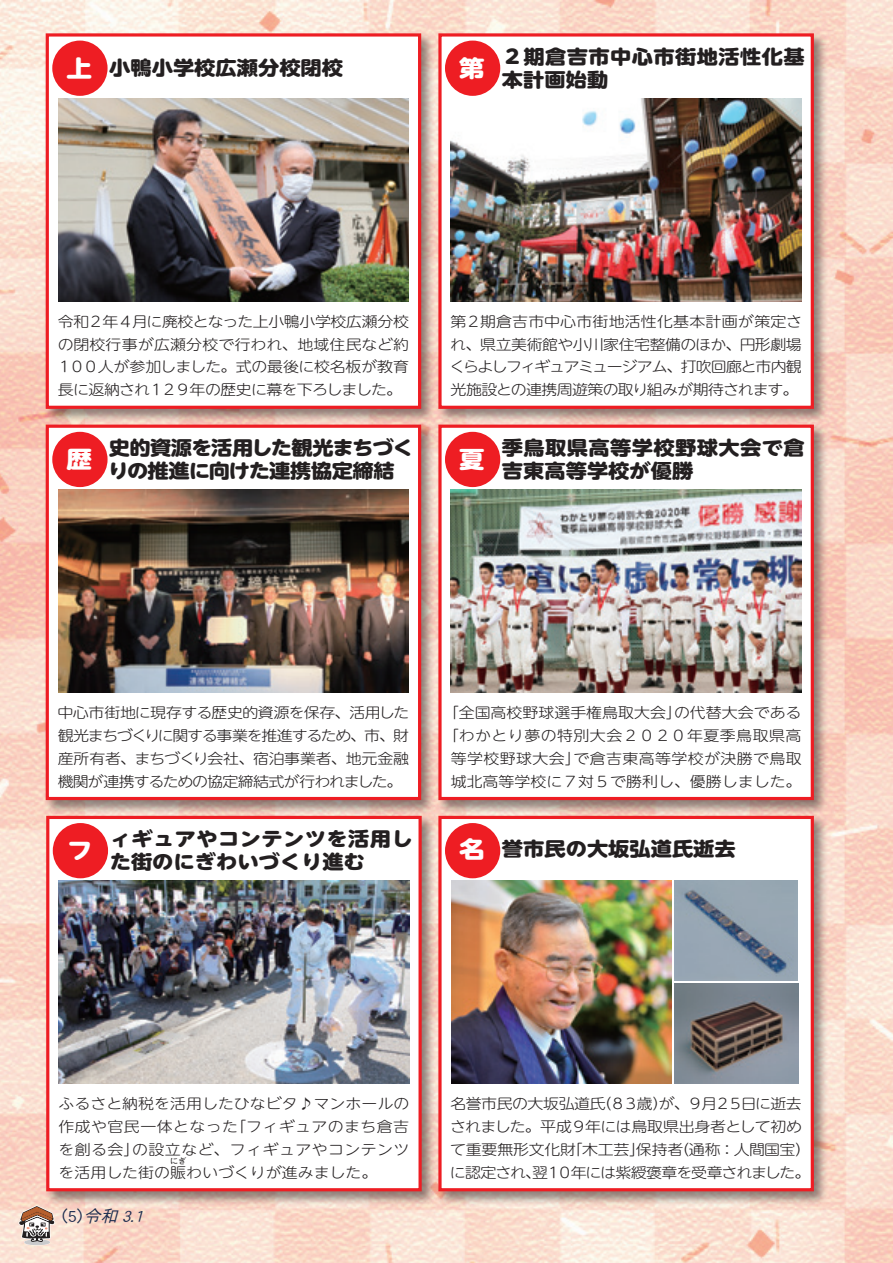
<style>
.page{position:relative;width:893px;height:1263px;background:#fff}
.page>*{position:absolute;margin:0;border:0;box-sizing:border-box;transform-origin:0 0}
.t1{font:800 22.95px "UD Shin M Go Pro";color:#fff;scale:1.11 1}
.t2{font:800 19.2px/22.8px "UD Shin M Go Pro";letter-spacing:.02em;color:#231f20;scale:1.11 1}
.t3{font:800 19.2px/22.8px "UD Shin M Go Pro";letter-spacing:-.04em;color:#231f20;scale:1.11 1}
.t4{font:800 19.2px "UD Shin M Go Pro";color:#231f20;scale:1.11 1}
.t5{font:italic 16.95px "DFHS Gothic Std W3";color:#1a2b4e}
.t6{font:16.95px "DFHS Gothic Std W3";color:#1a2b4e}
.t7{font:300 14.4px/22.8px "UD Shin M Go Pro";letter-spacing:-.01em;color:#231f20;text-align:justify;scale:1.11 1}
.t8{font:300 14.4px/22.8px "UD Shin M Go Pro";letter-spacing:.025em;color:#231f20;scale:1.11 1}
.t9{font:300 14.4px/22.8px "UD Shin M Go Pro";letter-spacing:-.045em;color:#231f20;scale:1.11 1}
.t10{font:300 14.4px "UD Shin M Go Pro";letter-spacing:-.035em;color:#231f20;scale:1.11 1}
.t11{font:300 14.4px "UD Shin M Go Pro";letter-spacing:.03em;color:#231f20;scale:1.11 1}
.t12{font:7.95px "UD Shin Go Pro";color:#231f20}
</style>
<div class="page">
<img style="left:0;top:0;width:893px;height:1263px">
<div style="left:436px;top:813px;width:392px;height:392px;background:#231f20;opacity:.5"></div>
<div style="left:438px;top:816px;width:376px;height:375px;background:#fff;border:3px solid #ee1d23"></div>
<div style="left:445px;top:823px;width:55px;height:55px;background:#ee1d23;border-radius:50%"></div>
<svg style="left:671px;top:880px;width:128px;height:203px"></svg>
<img style="left:451px;top:880px;width:220px;height:203px">
<img style="left:675px;top:984px;width:123px;height:100px">
<img style="left:674px;top:880px;width:124px;height:100px">
<div style="left:44px;top:813px;width:392px;height:392px;background:#231f20;opacity:.5"></div>
<div style="left:46px;top:816px;width:376px;height:375px;background:#fff;border:3px solid #ee1d23"></div>
<div style="left:53px;top:823px;width:55px;height:55px;background:#ee1d23;border-radius:50%"></div>
<img style="left:59px;top:880px;width:350px;height:203px">
<div style="left:44px;top:422px;width:391px;height:392px;background:#231f20;opacity:.5"></div>
<div style="left:46px;top:425px;width:375px;height:375px;background:#fff;border:3px solid #ee1d23"></div>
<div style="left:52px;top:432px;width:56px;height:55px;background:#ee1d23;border-radius:50%"></div>
<img style="left:58px;top:489px;width:351px;height:203px">
<div style="left:436px;top:422px;width:392px;height:392px;background:#231f20;opacity:.5"></div>
<div style="left:438px;top:425px;width:376px;height:375px;background:#fff;border:3px solid #ee1d23"></div>
<div style="left:445px;top:432px;width:55px;height:55px;background:#ee1d23;border-radius:50%"></div>
<img style="left:451px;top:489px;width:350px;height:203px">
<div style="left:44px;top:31px;width:391px;height:392px;background:#231f20;opacity:.5"></div>
<div style="left:46px;top:33px;width:375px;height:376px;background:#fff;border:3px solid #ee1d23"></div>
<div style="left:52px;top:41px;width:56px;height:55px;background:#ee1d23;border-radius:50%"></div>
<img style="left:58px;top:98px;width:351px;height:203px">
<div style="left:436px;top:31px;width:392px;height:392px;background:#231f20;opacity:.5"></div>
<div style="left:438px;top:33px;width:376px;height:376px;background:#fff;border:3px solid #ee1d23"></div>
<div style="left:445px;top:41px;width:55px;height:55px;background:#ee1d23;border-radius:50%"></div>
<img style="left:451px;top:98px;width:350px;height:203px">
<svg style="left:18px;top:1205px;width:37px;height:40px"></svg>
<h1 class="t1" style="left:67px;top:49px;width:24px">上</h1>
<h2 class="t4" style="left:109px;top:52px;width:212px">小鴨小学校広瀬分校閉校</h2>
<h2 class="t2" style="left:459px;top:44px;width:313px;text-indent:43px">２期倉吉市中心市街地活性化基<sup>第</sup> 本計画始動</h2>
<p class="t7" style="left:57px;top:309px;width:319px">令和２年４月に廃校となった上小鴨小学校広瀬分校の閉校行事が広瀬分校で行われ、地域住民など約１００人が参加しました。式の最後に校名板が教育長に返納され１２９年の歴史に幕を下ろしました。</p>
<h2 class="t3" style="left:67px;top:436px;width:314px;text-indent:42px">史的資源を活用した観光まちづく<sup>歴</sup> りの推進に向けた連携協定締結</h2>
<p class="t7" style="left:450px;top:309px;width:319px">第２期倉吉市中心市街地活性化基本計画が策定され、県立美術館や小川家住宅整備のほか、円形劇場くらよしフィギュアミュージアム、打吹回廊と市内観光施設との連携周遊策の取り組みが期待されます。</p>
<h2 class="t2" style="left:459px;top:436px;width:313px;text-indent:43px">季鳥取県高等学校野球大会で倉<sup>夏</sup> 吉東高等学校が優勝</h2>
<p class="t7" style="left:57px;top:700px;width:319px">中心市街地に現存する歴史的資源を保存、活用した観光まちづくりに関する事業を推進するため、市、財産所有者、まちづくり会社、宿泊事業者、地元金融機関が連携するための協定締結式が行われました。</p>
<h2 class="t2" style="left:67px;top:827px;width:313px;text-indent:43px">ィギュアやコンテンツを活用し<sup>フ</sup> た街のにぎわいづくり進む</h2>
<p class="t7" style="left:443px;top:700px;width:217px">「全国高校野球選手権鳥取大会」</p>
<p class="t11" style="left:443px;top:724px;width:325px">「わかとり夢の特別大会２０２０年夏季鳥取県高</p>
<p class="t8" style="left:573px;top:746px;width:207px">で倉吉東高等学校が決勝で鳥取</p>
<p class="t7" style="left:674px;top:700px;width:116px">の代替大会である</p>
<p class="t7" style="left:451px;top:746px;width:318px">等学校野球大会」<br>城北高等学校に７対５で勝利し、優勝しました。</p>
<h1 class="t1" style="left:459px;top:831px;width:24px">名</h1>
<h2 class="t4" style="left:502px;top:833px;width:212px">誉市民の大坂弘道氏逝去</h2>
<p class="t7" style="left:59px;top:1091px;width:318px;text-align:right">ふるさと納税を活用したひなビタ♪マンホールの「フィギュアのまち倉吉</p>
<p class="t8" style="left:132px;top:1114px;width:251px;text-indent:-74px">作成や官民一体となった<br>の設立など、フィギュアやコンテンツ</p>
<p class="t7" style="left:59px;top:1137px;width:289px">を創る会」<br>を活用した街の賑わいづくりが進みました。</p>
<p class="t12" style="left:170px;top:1155px;width:17px">にぎ</p>
<p class="t5" style="left:83px;top:1207px;width:65px">令和 3.1</p>
<p class="t6" style="left:51px;top:1207px;width:44px">（）5</p>
<p class="t7" style="left:450px;top:1091px;width:217px">名誉市民の大坂弘道氏８３歳が）、</p>
<p class="t7" style="left:596px;top:1091px;width:16px">（</p>
<p class="t10" style="left:450px;top:1115px;width:319px">されました。平成９年には鳥取県出身者として初め</p>
<p class="t7" style="left:674px;top:1137px;width:125px">（通称：人間国宝(</p>
<p class="t7" style="left:741px;top:1091px;width:56px">日に逝去</p>
<p class="t7" style="left:687px;top:1091px;width:29px">９月</p>
<p class="t7" style="left:715px;top:1091px;width:27px">２５</p>
<p class="t7" style="left:566px;top:1137px;width:73px">「木工芸」</p>
<p class="t9" style="left:545px;top:1137px;width:240px;text-indent:-95px">て重要無形文化財<br>１０年には紫綬褒章を受章されました。</p>
<p class="t7" style="left:636px;top:1137px;width:44px">保持者</p>
<p class="t7" style="left:450px;top:1160px;width:90px">に認定され翌、</p>
</div>
